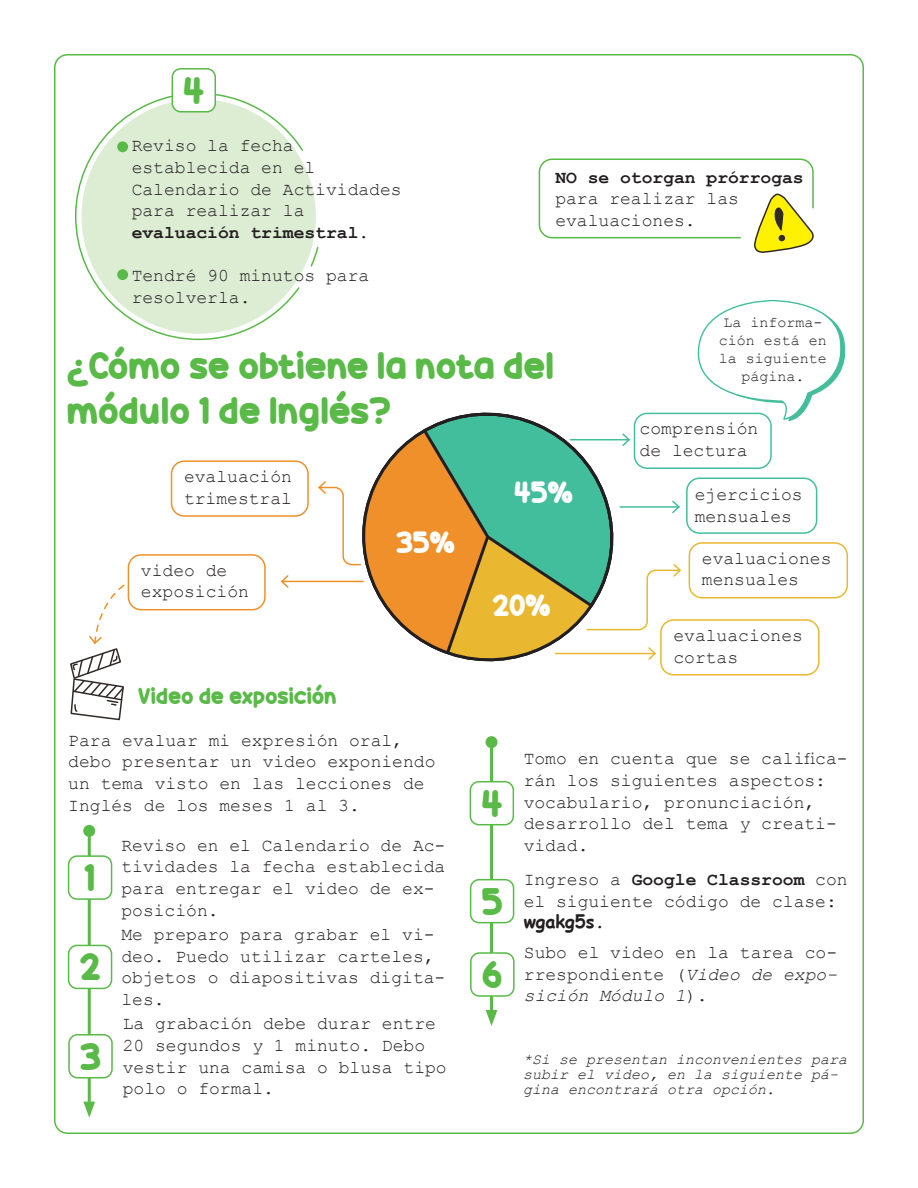
<style>
.page{position:relative;width:918px;height:1188px;background:#fff}
.page>*{position:absolute;margin:0;border:0;box-sizing:border-box;transform-origin:0 0}
.t1{font:37.5px/45px "Candy Beans";letter-spacing:.015em;color:#59ba47}
.t2{font:30px "Candy Beans";color:#fff}
.t3{font:22.5px "Candy Beans";letter-spacing:.015em;color:#59ba47}
.t4{font:18px/21.6px "Courier New";color:#231f20}
.t5{font:italic 15px/15px "Courier New";color:#231f20}
.t6{font:15px/18px "Courier New";color:#231f20;text-align:center}
.s1{font-weight:700}
.s2{font-family:"Comic Sans MS";font-weight:700}
.s3{font-style:italic}
</style>
<div class="page">
<svg style="left:538px;top:158px;width:276px;height:95px"></svg>
<hr style="left:490px;top:742px;width:3px;height:274px;background:#59ba47">
<div style="left:486px;top:736px;width:12px;height:12px;background:#59ba47;border-radius:50%"></div>
<svg style="left:486px;top:1010px;width:11px;height:16px"></svg>
<hr style="left:88px;top:831px;width:3px;height:276px;background:#59ba47">
<div style="left:83px;top:825px;width:12px;height:12px;background:#59ba47;border-radius:50%"></div>
<svg style="left:83px;top:1102px;width:12px;height:16px"></svg>
<div style="left:69px;top:856px;width:43px;height:43px;background:#fff;border-radius:9px"></div>
<div style="left:68px;top:855px;width:44px;height:45px;border:2px solid #59ba47;border-radius:9px"></div>
<div style="left:69px;top:945px;width:43px;height:43px;background:#fff;border-radius:9px"></div>
<div style="left:68px;top:945px;width:44px;height:44px;border:2px solid #59ba47;border-radius:9px"></div>
<div style="left:69px;top:1035px;width:43px;height:43px;background:#fff;border-radius:9px"></div>
<div style="left:68px;top:1034px;width:45px;height:45px;border:2px solid #59ba47;border-radius:9px"></div>
<div style="left:470px;top:782px;width:43px;height:43px;background:#fff;border-radius:9px"></div>
<div style="left:470px;top:781px;width:44px;height:44px;border:2px solid #59ba47;border-radius:9px"></div>
<div style="left:471px;top:880px;width:43px;height:43px;background:#fff;border-radius:9px"></div>
<div style="left:470px;top:879px;width:44px;height:44px;border:2px solid #59ba47;border-radius:9px"></div>
<div style="left:471px;top:953px;width:43px;height:43px;background:#fff;border-radius:9px"></div>
<div style="left:470px;top:952px;width:45px;height:45px;border:2px solid #59ba47;border-radius:9px"></div>
<svg style="left:75px;top:92px;width:229px;height:249px"></svg>
<svg style="left:309px;top:246px;width:10px;height:21px"></svg>
<div style="left:172px;top:69px;width:43px;height:43px;background:#fff;border-radius:9px"></div>
<div style="left:172px;top:68px;width:44px;height:45px;border:2px solid #59ba47;border-radius:9px"></div>
<svg style="left:697px;top:300px;width:149px;height:203px"></svg>
<div style="left:171px;top:460px;width:138px;height:57px;border:2px solid #ef902b;border-radius:13px"></div>
<div style="left:128px;top:554px;width:138px;height:56px;border:2px solid #ef902b;border-radius:13px"></div>
<div style="left:686px;top:478px;width:131px;height:56px;border:2px solid #43be9d;border-radius:13px"></div>
<hr style="left:282px;top:581px;width:81px;height:1px;background:#ef902b">
<svg style="left:280px;top:575px;width:10px;height:13px"></svg>
<svg style="left:70px;top:584px;width:55px;height:137px"></svg>
<div style="left:660px;top:619px;width:160px;height:57px;border:2px solid #eab730;border-radius:13px"></div>
<div style="left:689px;top:542px;width:159px;height:57px;border:2px solid #eab730;border-radius:13px"></div>
<div style="left:634px;top:413px;width:138px;height:56px;border:2px solid #43be9d;border-radius:13px"></div>
<svg style="left:317px;top:427px;width:365px;height:249px"></svg>
<svg style="left:347px;top:412px;width:282px;height:264px"></svg>
<p class="t1" style="left:184px;top:68px;width:22px">4</p>
<p class="t4" style="left:132px;top:134px;width:272px">Reviso la fecha establecida en el<br>Calendario de Actividades para realizar la <span class="s1">evaluación trimestral</span>.</p>
<p class="t4" style="left:132px;top:264px;width:239px">Tendré 90 minutos para resolverla.</p>
<p class="t4" style="left:555px;top:166px;width:250px"><span class="s1">NO se otorgan prórrogas </span>para realizar las evaluaciones.</p>
<p class="t1" style="left:68px;top:343px;width:488px">¿Cómo se obtiene la nota del módulo 1 de Inglés?</p>
<p class="t4" style="left:184px;top:465px;width:109px">evaluación</p>
<p class="t4" style="left:184px;top:487px;width:109px">trimestral</p>
<p class="t4" style="left:141px;top:559px;width:88px">video de</p>
<p class="t4" style="left:141px;top:580px;width:109px">exposición</p>
<p class="t3" style="left:139px;top:681px;width:200px">Video de exposición</p>
<p class="t2" style="left:397px;top:523px;width:60px">35%</p>
<p class="t2" style="left:515px;top:473px;width:60px">45%</p>
<p class="t2" style="left:493px;top:585px;width:60px">20%</p>
<p class="t6" style="left:719px;top:313px;width:109px">La informa&shy;ción está en la siguiente página.</p>
<p class="t4" style="left:640px;top:417px;width:120px">comprensión de lectura</p>
<p class="t4" style="left:695px;top:483px;width:109px">ejercicios mensuales</p>
<p class="t4" style="left:702px;top:547px;width:131px">evaluaciones mensuales</p>
<p class="t4" style="left:673px;top:624px;width:131px">evaluaciones cortas</p>
<p class="t4" style="left:68px;top:729px;width:369px">Para evaluar mi expresión oral, debo presentar un video exponiendo un tema visto en las lecciones de<br>Inglés de los meses 1 al 3.</p>
<p class="t1" style="left:85px;top:855px;width:12px">1</p>
<p class="t1" style="left:81px;top:944px;width:22px">2</p>
<p class="t1" style="left:81px;top:1034px;width:22px">3</p>
<p class="t4" style="left:121px;top:834px;width:326px">Reviso en el Calendario de Ac&shy;tividades la fecha establecida para entregar el video de ex&shy;posición.</p>
<p class="t4" style="left:121px;top:923px;width:326px">Me preparo para grabar el vi&shy;deo. Puedo utilizar carteles, objetos o diapositivas digita&shy;les.</p>
<p class="t4" style="left:123px;top:1012px;width:326px">La grabación debe durar entre<br>20 segundos y 1 minuto. Debo vestir una camisa o blusa tipo polo o formal.</p>
<p class="t1" style="left:482px;top:781px;width:22px">4</p>
<p class="t1" style="left:483px;top:879px;width:22px">5</p>
<p class="t1" style="left:483px;top:952px;width:22px">6</p>
<p class="t4" style="left:524px;top:747px;width:326px">Tomo en cuenta que se califica&shy;rán los siguientes aspectos: vocabulario, pronunciación, desarrollo del tema y creati&shy;vidad.</p>
<p class="t4" style="left:524px;top:868px;width:326px">Ingreso a <span class="s1">Google Classroom</span> con el siguiente código de clase: <span class="s2">wgakg5s</span><span class="s1">.</span></p>
<p class="t4" style="left:524px;top:941px;width:315px;text-align:justify">Subo el video en la tarea co&shy;rrespondiente (<span class="s3">Video de expo&shy;sición Módulo 1</span>).</p>
<p class="t5" style="left:523px;top:1051px;width:326px">*Si se presentan inconvenientes para subir el video, en la siguiente pá&shy;gina encontrará otra opción.</p>
</div>
